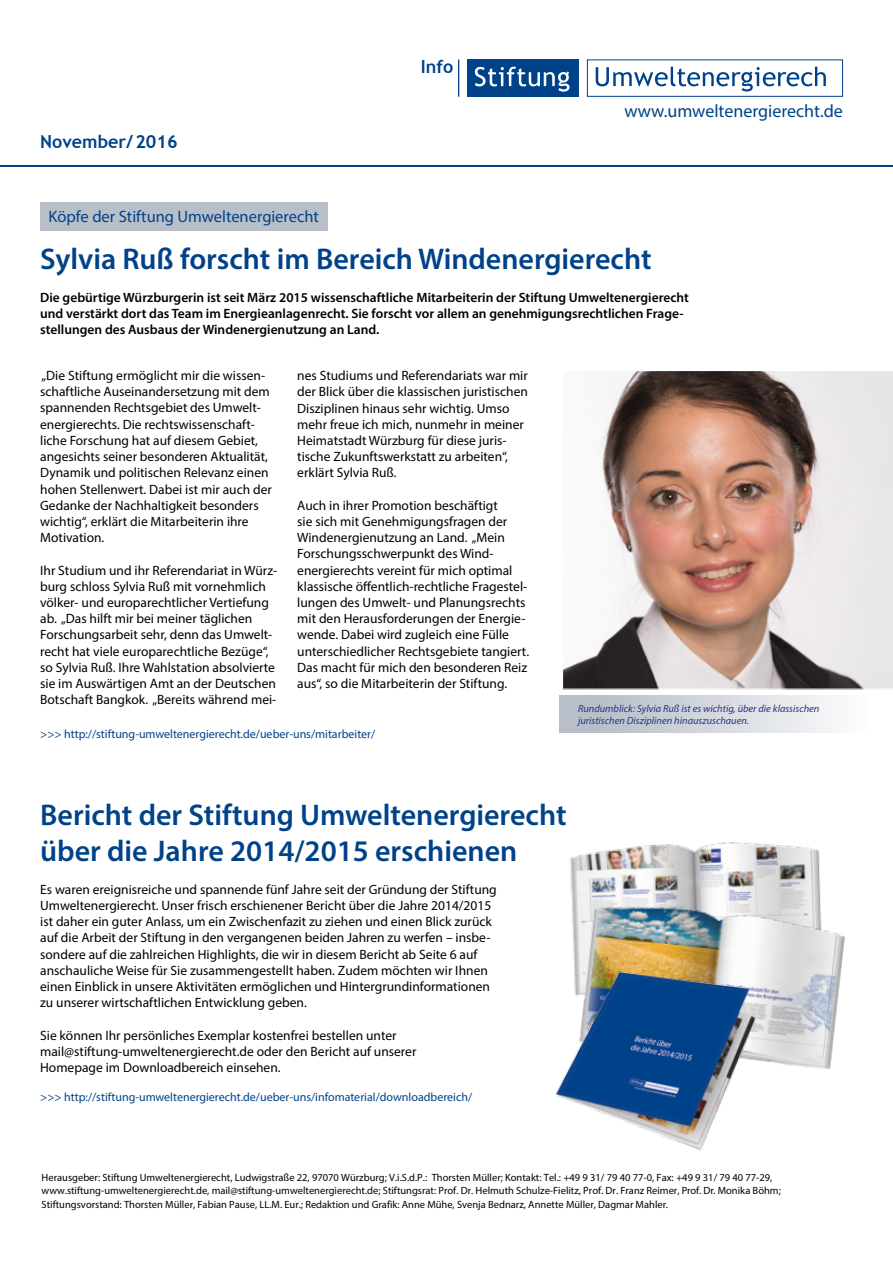
<style>
.page{position:relative;width:893px;height:1263px;background:#fff}
.page>*{position:absolute;margin:0;border:0;box-sizing:border-box;transform-origin:0 0}
.t1{font:600 30px/36px "Myriad Pro";color:#004289}
.t2{font:18px "Myriad Pro";color:#004289}
.t3{font:700 18px "Trebuchet MS";color:#004289}
.t4{font:16.5px "Myriad Pro";color:#004289}
.t5{font:13.5px/16.2px "Myriad Pro";color:#000}
.t6{font:600 13.5px/16.2px "Myriad Pro";color:#000}
.t7{font:12px "Myriad Pro";color:#004289}
.t8{font:10.5px/13.5px "Myriad Pro";color:#000}
.t9{font:italic 10.35px/12.5px "Myriad Pro";color:#283583}
</style>
<div class="page">
<hr style="left:0;top:165px;width:893px;height:2px;background:#004289">
<div style="left:40px;top:202px;width:287px;height:28px;background:#b8bfc9"></div>
<svg style="left:562px;top:371px;width:331px;height:319px"></svg>
<div style="left:560px;top:695px;width:309px;height:38px;background:linear-gradient(to right,#b0b7c3,#fcfcfd)"></div>
<img style="left:570px;top:842px;width:250px;height:98px">
<img style="left:573px;top:855px;width:272px;height:215px">
<img style="left:556px;top:962px;width:220px;height:189px">
<div style="left:467px;top:60px;width:112px;height:37px;background:#004289"></div>
<svg style="left:475px;top:67px;width:95px;height:25px"></svg>
<div style="left:587px;top:60px;width:256px;height:37px;border:1px solid #004289"></div>
<svg style="left:596px;top:67px;width:230px;height:25px"></svg>
<hr style="left:458px;top:60px;width:1px;height:37px;background:#004289">
<h2 class="t3" style="left:40px;top:130px;width:139px">November/ 2016</h2>
<h2 class="t3" style="left:421px;top:55px;width:34px">Info</h2>
<h2 class="t2" style="left:624px;top:100px;width:220px">www.umweltenergierecht.de</h2>
<p class="t4" style="left:49px;top:206px;width:272px">Köpfe der Stiftung Umweltenergierecht</p>
<h1 class="t1" style="left:40px;top:240px;width:613px">Sylvia Ruß forscht im Bereich Windenergierecht</h1>
<p class="t6" style="left:40px;top:289px;width:650px">Die gebürtige Würzburgerin ist seit März 2015 wissenschaftliche Mitarbeiterin der Stiftung Umweltenergierecht und verstärkt dort das Team im Energieanlagenrecht. Sie forscht vor allem an genehmigungsrechtlichen Frage&shy;stellungen des Ausbaus der Windenergienutzung an Land.</p>
<p class="t5" style="left:40px;top:367px;width:233px">„Die Stiftung ermöglicht mir die wissen&shy;schaftliche Auseinandersetzung mit dem spannenden Rechtsgebiet des Umwelt&shy;energierechts. Die rechtswissenschaft&shy;liche Forschung hat auf diesem Gebiet, angesichts seiner besonderen Aktualität, Dynamik und politischen Relevanz einen hohen Stellenwert. Dabei ist mir auch der Gedanke der Nachhaltigkeit besonders wichtig“, erklärt die Mitarbeiterin ihre Motivation.</p>
<p class="t5" style="left:40px;top:562px;width:239px">Ihr Studium und ihr Referendariat in Würz&shy;burg schloss Sylvia Ruß mit vornehmlich völker- und europarechtlicher Vertiefung ab. „Das hilft mir bei meiner täglichen Forschungsarbeit sehr, denn das Umwelt&shy;recht hat viele europarechtliche Bezüge“, so Sylvia Ruß. Ihre Wahlstation absolvierte sie im Auswärtigen Amt an der Deutschen Botschaft Bangkok. „Bereits während mei-</p>
<p class="t5" style="left:297px;top:367px;width:232px">nes Studiums und Referendariats war mir der Blick über die klassischen juristischen Disziplinen hinaus sehr wichtig. Umso mehr freue ich mich, nunmehr in meiner Heimatstadt Würzburg für diese juris&shy;tische Zukunftswerkstatt zu arbeiten“, erklärt Sylvia Ruß.</p>
<p class="t5" style="left:297px;top:497px;width:233px">Auch in ihrer Promotion beschäftigt<br>sie sich mit Genehmigungsfragen der Windenergienutzung an Land. „Mein Forschungsschwerpunkt des Wind&shy;energierechts vereint für mich optimal klassische öffentlich-rechtliche Fragestel&shy;lungen des Umwelt- und Planungsrechts mit den Herausforderungen der Energie&shy;wende. Dabei wird zugleich eine Fülle unterschiedlicher Rechtsgebiete tangiert.<br>Das macht für mich den besonderen Reiz aus“, so die Mitarbeiterin der Stiftung.</p>
<p class="t9" style="left:578px;top:702px;width:243px">Rundumblick: Sylvia Ruß ist es wichtig, über die klassischen juristischen Disziplinen hinauszuschauen.</p>
<p class="t7" style="left:40px;top:727px;width:337px">&gt;&gt;&gt; http://stiftung-umweltenergierecht.de/ueber-uns/mitarbeiter/</p>
<h1 class="t1" style="left:40px;top:796px;width:528px">Bericht der Stiftung Umweltenergierecht über die Jahre 2014/2015 erschienen</h1>
<p class="t5" style="left:40px;top:881px;width:458px">Es waren ereignisreiche und spannende fünf Jahre seit der Gründung der Stiftung Umweltenergierecht. Unser frisch erschienener Bericht über die Jahre 2014/2015 ist daher ein guter Anlass, um ein Zwischenfazit zu ziehen und einen Blick zurück auf die Arbeit der Stiftung in den vergangenen beiden Jahren zu werfen – insbe&shy;sondere auf die zahlreichen Highlights, die wir in diesem Bericht ab Seite 6 auf anschauliche Weise für Sie zusammengestellt haben. Zudem möchten wir Ihnen einen Einblick in unsere Aktivitäten ermöglichen und Hintergrundinformationen zu unserer wirtschaftlichen Entwicklung geben.</p>
<p class="t5" style="left:40px;top:1027px;width:378px">Sie können Ihr persönliches Exemplar kostenfrei bestellen unter mail@stiftung-umweltenergierecht.de oder den Bericht auf unserer<br>Homepage im Downloadbereich einsehen.</p>
<p class="t7" style="left:40px;top:1090px;width:433px">&gt;&gt;&gt; http://stiftung-umweltenergierecht.de/ueber-uns/infomaterial/downloadbereich/</p>
<p class="t8" style="left:42px;top:1170px;width:741px">Herausgeber: Stiftung Umweltenergierecht, Ludwigstraße 22, 97070 Würzburg; V.i.S.d.P.: Thorsten Müller; Kontakt: Tel.: +49 9 31/ 79 40 77-0, Fax: +49 9 31/ 79 40 77-29, www.stiftung-umweltenergierecht.de, mail@stiftung-umweltenergierecht.de; Stiftungsrat: Prof. Dr. Helmuth Schulze-Fielitz, Prof. Dr. Franz Reimer, Prof. Dr. Monika Böhm;<br>Stiftungsvorstand: Thorsten Müller, Fabian Pause, LL.M. Eur.; Redaktion und Grafik: Anne Mühe, Svenja Bednarz, Annette Müller, Dagmar Mahler.</p>
</div>
